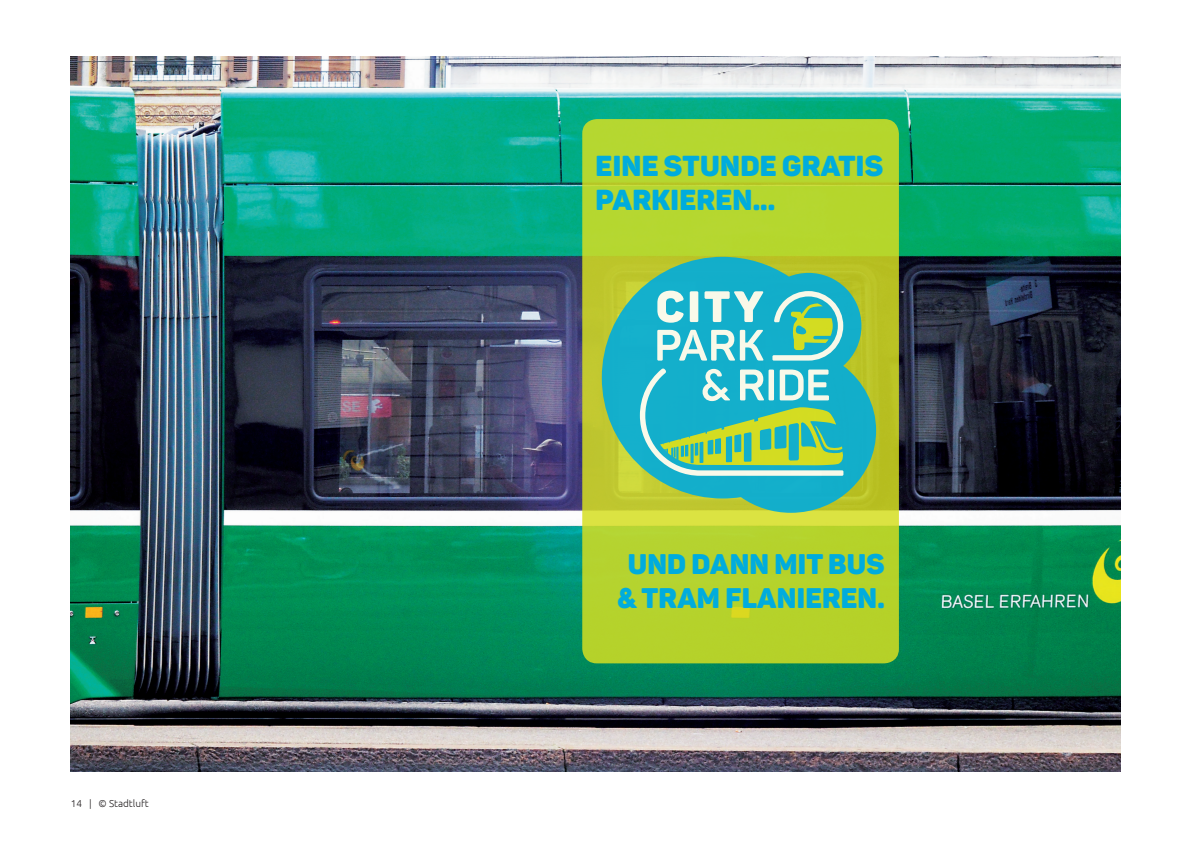
<style>
.page{position:relative;width:1191px;height:842px;background:#fff}
.page>*{position:absolute;margin:0;border:0;box-sizing:border-box;transform-origin:0 0}
.t1{font:900 28.5px/34px "Panton";letter-spacing:.01em;color:#00acdd}
.t2{font:900 28px/34px "Panton";letter-spacing:.01em;color:#00acdd;text-align:center}
.t3{font:300 10px "Ubuntu";color:#231f20}
</style>
<div class="page">
<img style="left:71px;top:57px;width:1049px;height:714px">
<svg style="left:582px;top:119px;width:317px;height:544px;background:#b7d22d"></svg>
<svg style="left:602px;top:257px;width:274px;height:256px;background:#58b88b"></svg>
<svg style="left:772px;top:291px;width:71px;height:70px;background:#66c5ae"></svg>
<svg style="left:657px;top:330px;width:106px;height:31px;background:#7fd1d9"></svg>
<svg style="left:657px;top:291px;width:27px;height:32px"></svg>
<div style="left:690px;top:291px;width:8px;height:31px;background:#f9faea;border-radius:2px"></div>
<svg style="left:704px;top:291px;width:59px;height:31px;background:#76ced7"></svg>
<svg style="left:640px;top:368px;width:211px;height:108px;background:#5dc2ab"></svg>
<p class="t3" style="left:71px;top:798px;width:79px">14 | © Stadtluft</p>
<p class="t1" style="left:595px;top:148px;width:289px">EINE STUNDE GRATIS<br>PARKIEREN...</p>
<p class="t2" style="left:617px;top:547px;width:269px">UND DANN MIT BUS &amp; TRAM FLANIEREN.</p>
</div>
